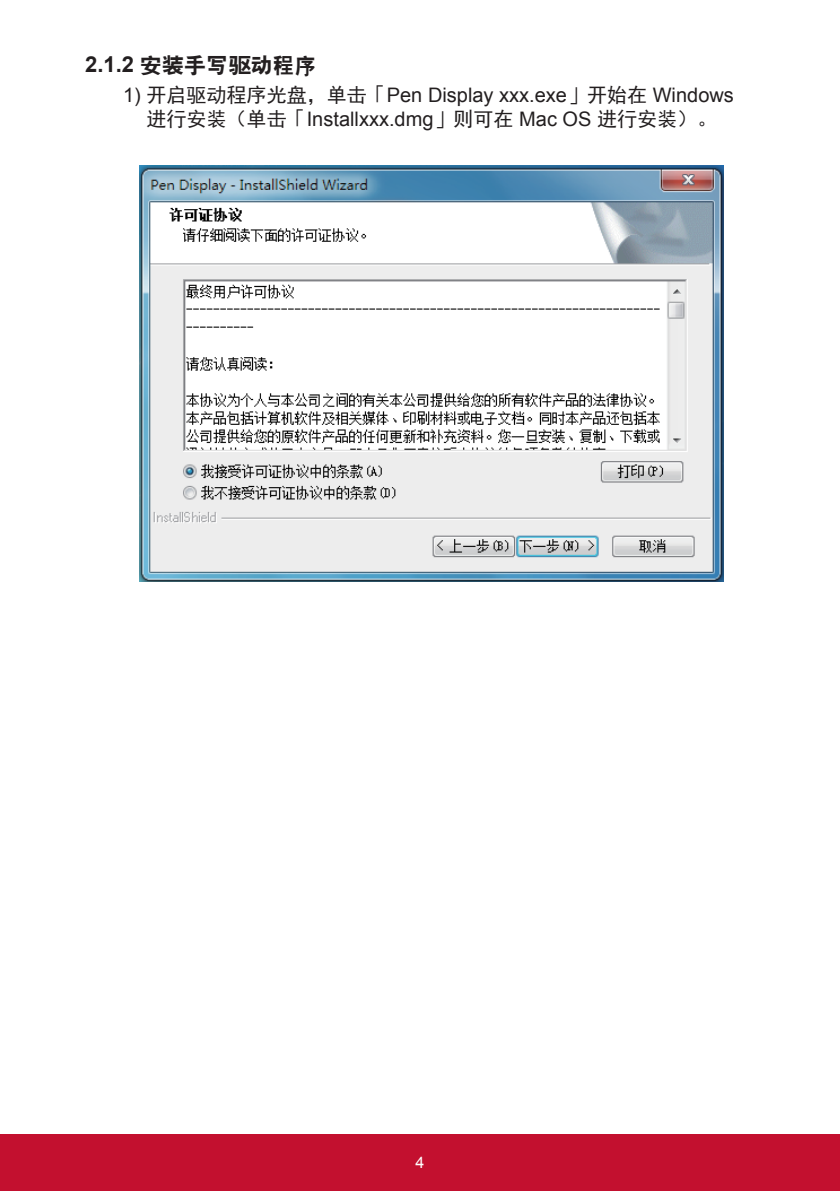
<style>
.page{position:relative;width:840px;height:1191px;background:#fff}
.page>*{position:absolute;margin:0;border:0;box-sizing:border-box;transform-origin:0 0}
.t1{font:22px "RS Cu Hei";color:#231f20}
.t2{font:20px/24px "Arial";color:#231f20;text-align:center}
.t3{font:16px "Arial";color:#fff}
.s1{font-family:"Arial";font-weight:700}
.s2{font-family:"Sim Hei"}
</style>
<div class="page">
<div style="left:0;top:1134px;width:839px;height:57px;background:#c3102f"></div>
<img style="left:139px;top:165px;width:584px;height:416px">
<p class="t1" style="left:85px;top:55px;width:233px"><span class="s1">2.1.2</span> 安装手写驱动程序</p>
<p class="t2" style="left:123px;top:83px;width:612px">1) <span class="s2">开启驱动程序光盘，单击「</span>Pen Display xxx.exe<span class="s2">」开始在</span> Windows<span class="s2">进行安装（单击「</span>Installxxx.dmg<span class="s2">」则可在</span> Mac OS <span class="s2">进行安装）。</span></p>
<p class="t3" style="left:415px;top:1152px;width:10px">4</p>
</div>
